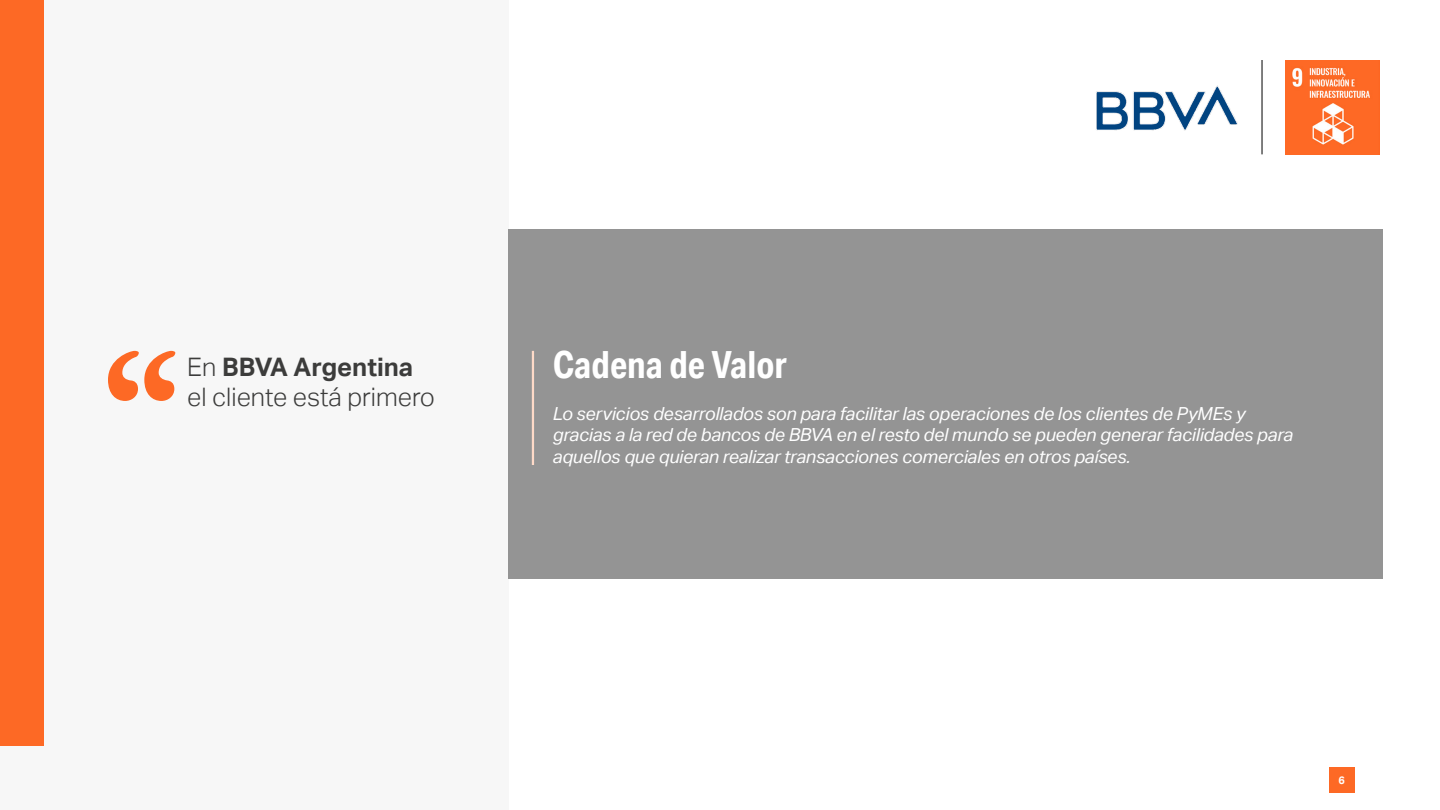
<style>
.page{position:relative;width:1440px;height:810px;background:#fff}
.page>*{position:absolute;margin:0;border:0;box-sizing:border-box;transform-origin:0 0}
.t1{font:700 37.5px "Aktiv Grotesk Cd";color:#fff}
.t2{font:300 25.5px/30.8px "Aktiv Grotesk";color:#3c3c3b}
.t3{font:italic 18px/21.8px "Aktiv Grotesk";letter-spacing:-.01em;color:#fff}
.t4{font:700 10.88px "Aktiv Grotesk";color:#fff}
.s1{font-weight:700}
</style>
<div class="page">
<div style="left:1329px;top:767px;width:25px;height:26px;background:#fd6925"></div>
<img style="left:1285px;top:60px;width:95px;height:95px">
<hr style="left:1262px;top:60px;width:1px;height:94px;background:#000">
<img style="left:1096px;top:85px;width:142px;height:46px">
<div style="left:0;top:0;width:508px;height:810px;background:#f7f7f7"></div>
<div style="left:0;top:0;width:44px;height:746px;background:#fd6925"></div>
<div style="left:508px;top:230px;width:874px;height:349px;background:#949494"></div>
<hr style="left:532px;top:351px;width:2px;height:114px;background:#fedac8">
<svg style="left:108px;top:351px;width:67px;height:50px"></svg>
<h2 class="t2" style="left:187px;top:352px;width:249px">En <span class="s1">BBVA Argentina </span>el cliente está primero</h2>
<h1 class="t1" style="left:553px;top:341px;width:236px">Cadena de Valor</h1>
<p class="t3" style="left:553px;top:403px;width:742px">Lo servicios desarrollados son para facilitar las operaciones de los clientes de PyMEs y gracias a la red de bancos de BBVA en el resto del mundo se pueden generar facilidades para aquellos que quieran realizar transacciones comerciales en otros países.</p>
<p class="t4" style="left:1338px;top:774px;width:8px">6</p>
</div>
